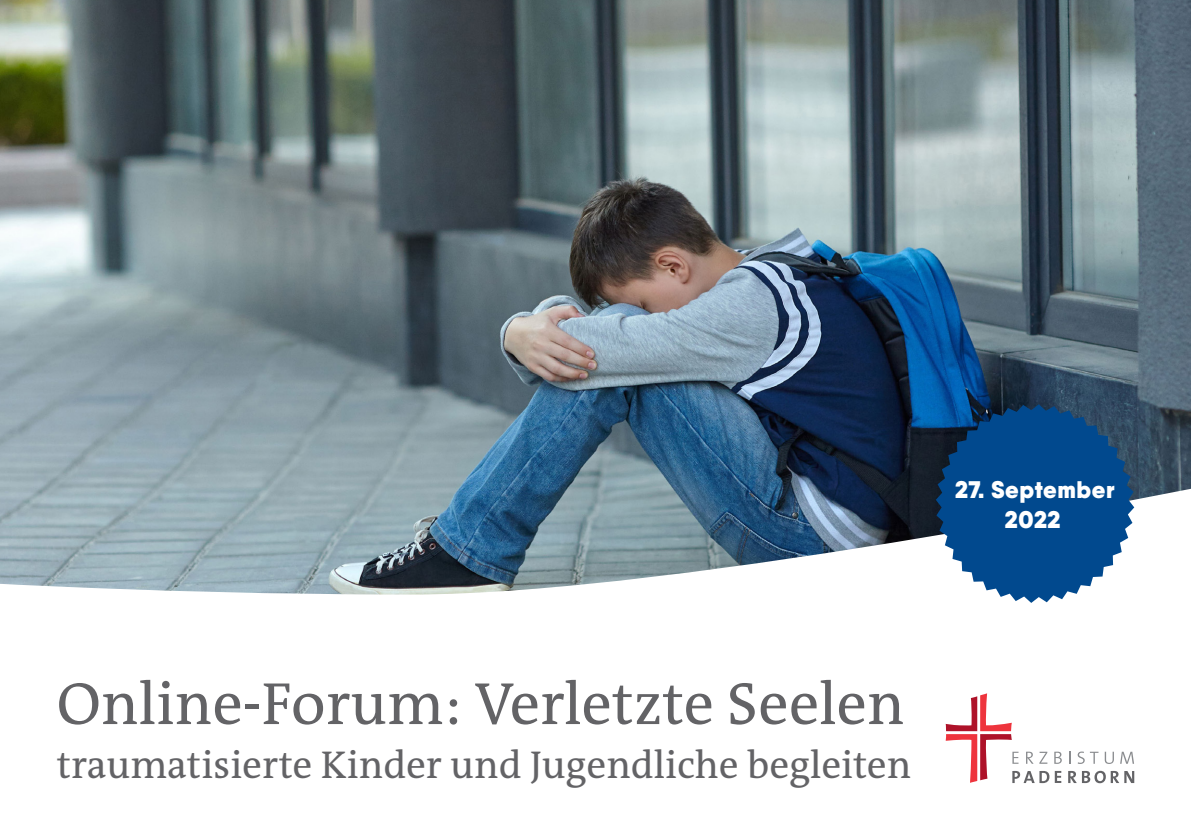
<style>
.page{position:relative;width:1191px;height:840px;background:#fff}
.page>*{position:absolute;margin:0;border:0;box-sizing:border-box;transform-origin:0 0}
.t1{font:60px "The Antiqua B W5 Plain";color:#636366}
.t2{font:39px "The Antiqua B W5 Plain";color:#636366}
.T4___Headline___Datu{font:900 24px/30px "Qanelas";letter-spacing:.025em;color:#fff;text-align:center}
</style>
<div class="page">
<img style="left:0;top:0;width:1191px;height:480px">
<svg style="left:0;top:480px;width:1191px;height:304px"></svg>
<svg style="left:1068px;top:770px;width:8px;height:12px"></svg>
<svg style="left:1082px;top:770px;width:52px;height:12px"></svg>
<svg style="left:1069px;top:751px;width:1px;height:12px"></svg>
<svg style="left:1077px;top:751px;width:21px;height:12px"></svg>
<svg style="left:1104px;top:751px;width:10px;height:12px"></svg>
<svg style="left:1120px;top:751px;width:14px;height:12px"></svg>
<svg style="left:945px;top:693px;width:116px;height:89px"></svg>
<svg style="left:935px;top:404px;width:199px;height:198px;background:#245d94"></svg>
<p class="T4___Headline___Datu" style="left:955px;top:474px;width:161px">27. September<br>2022</p>
<p class="t1" style="left:57px;top:664px;width:849px">Online-Forum: Verletzte Seelen</p>
<p class="t2" style="left:57px;top:739px;width:856px">traumatisierte Kinder und Jugendliche begleiten</p>
</div>
